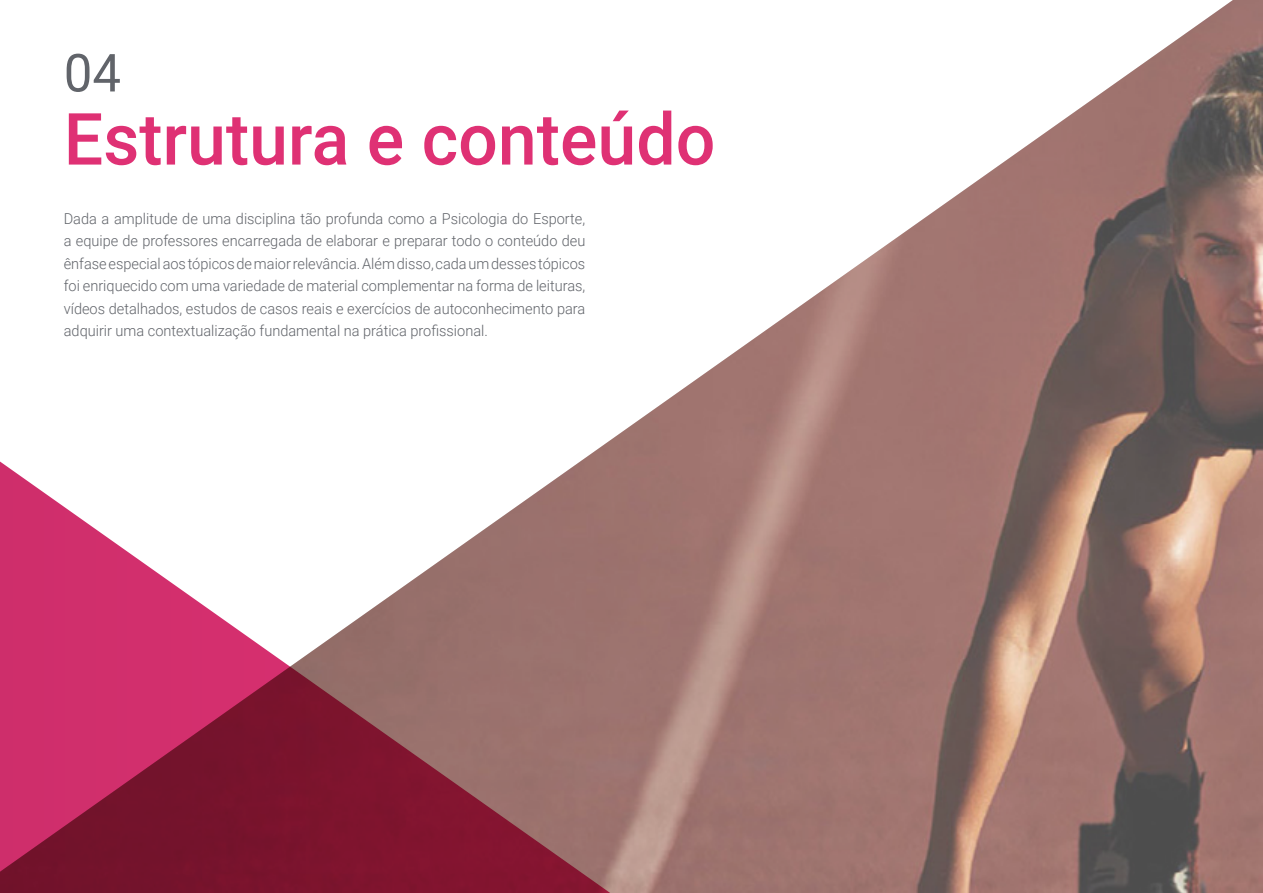
<style>
.page{position:relative;width:1263px;height:893px;background:#fff}
.page>*{position:absolute;margin:0;border:0;box-sizing:border-box;transform-origin:0 0}
.t1{font:500 72px "Roboto";color:#df3174}
.t2{font:52.5px "Roboto";color:#61646a}
.t3{font:300 15px/22.5px "Roboto";color:#61646a;text-align:justify}
</style>
<div class="page">
<img style="left:602px;top:0;width:661px;height:893px">
<svg style="left:0;top:446px;width:640px;height:447px"></svg>
<h2 class="t2" style="left:64px;top:36px;width:59px">04</h2>
<h1 class="t1" style="left:64px;top:89px;width:653px">Estrutura e conteúdo</h1>
<p class="t3" style="left:64px;top:207px;width:523px">Dada a amplitude de uma disciplina tão profunda como a Psicologia do Esporte, a equipe de professores encarregada de elaborar e preparar todo o conteúdo deu ênfase especial aos tópicos de maior relevância. Além disso, cada um desses tópicos foi enriquecido com uma variedade de material complementar na forma de leituras, vídeos detalhados, estudos de casos reais e exercícios de autoconhecimento para adquirir uma contextualização fundamental na prática profissional.</p>
</div>
